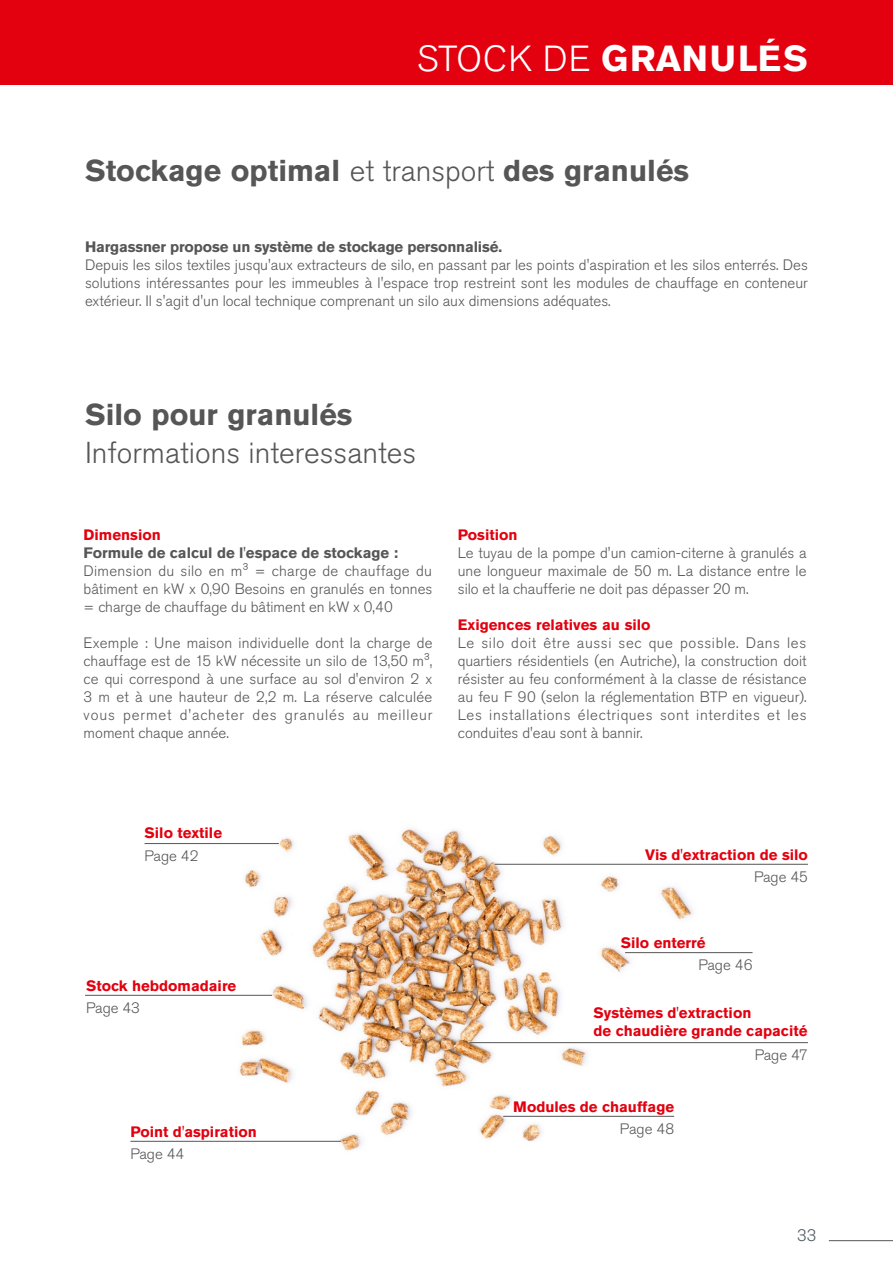
<style>
.page{position:relative;width:893px;height:1263px;background:#fff}
.page>*{position:absolute;margin:0;border:0;box-sizing:border-box;transform-origin:0 0}
.t1{font:36px "Akzidenz Grotesk W1 G Bold";letter-spacing:.05em;color:#fff}
.t2{font:30px "Akzidenz Grotesk W1 G Bold";color:#565656}
.t3{font:30px "Akzidenz Grotesk W1 G Light";color:#565656}
.t4{font:16.5px "Akzidenz Grotesk W1 G Light";color:#4b565c}
.t5{font:15px/18px "Akzidenz Grotesk W1 G Light";color:#565656;text-align:justify}
.t6{font:15px/18px "Akzidenz Grotesk W1 G Bold";color:#e3000f}
.t7{font:15px "Akzidenz Grotesk W1 G Bold";letter-spacing:-.01em;color:#565656}
.s1{font-family:"Akzidenz Grotesk W1 G Light"}
</style>
<div class="page">
<div style="left:0;top:0;width:893px;height:85px;background:#e3000f"></div>
<img style="left:176px;top:828px;width:566px;height:323px">
<hr style="left:145px;top:843px;width:134px;height:1px;background:#565656">
<hr style="left:85px;top:995px;width:187px;height:1px;background:#565656">
<hr style="left:503px;top:1116px;width:171px;height:1px;background:#565656">
<hr style="left:130px;top:1141px;width:211px;height:1px;background:#565656">
<hr style="left:625px;top:952px;width:127px;height:1px;background:#565656">
<hr style="left:469px;top:1042px;width:339px;height:1px;background:#565656">
<hr style="left:495px;top:864px;width:313px;height:1px;background:#565656">
<hr style="left:829px;top:1240px;width:64px;height:1px;background:#565656">
<h1 class="t1" style="left:417px;top:35px;width:392px"><span class="s1">STOCK DE</span> GRANULÉS</h1>
<h2 class="t2" style="left:85px;top:151px;width:606px">Stockage optimal <span class="s1">et transport</span> des granulés</h2>
<p class="t7" style="left:85px;top:237px;width:419px">Hargassner propose un système de stockage personnalisé.</p>
<p class="t5" style="left:85px;top:256px;width:724px">Depuis les silos textiles jusqu'aux extracteurs de silo, en passant par les points d'aspiration et les silos enterrés. Des solutions intéressantes pour les immeubles à l'espace trop restreint sont les modules de chauffage en conteneur extérieur. Il s'agit d'un local technique comprenant un silo aux dimensions adéquates.</p>
<h2 class="t2" style="left:85px;top:395px;width:269px">Silo pour granulés</h2>
<h2 class="t3" style="left:85px;top:433px;width:333px">Informations interessantes</h2>
<p class="t6" style="left:84px;top:526px;width:79px">Dimension</p>
<p class="t7" style="left:84px;top:543px;width:316px">Formule de calcul de l'espace de stockage :</p>
<p class="t5" style="left:84px;top:562px;width:350px">Dimension du silo en m³ = charge de chauffage du bâtiment en kW x 0,90 Besoins en granulés en tonnes = charge de chauffage du bâtiment en kW x 0,40</p>
<p class="t5" style="left:84px;top:634px;width:350px">Exemple : Une maison individuelle dont la charge de chauffage est de 15 kW nécessite un silo de 13,50 m³, ce qui correspond à une surface au sol d'environ 2 x 3 m et à une hauteur de 2,2 m. La réserve calculée vous permet d'acheter des granulés au meilleur moment chaque année.</p>
<p class="t6" style="left:458px;top:526px;width:61px">Position</p>
<p class="t5" style="left:458px;top:544px;width:350px">Le tuyau de la pompe d'un camion-citerne à granulés a une longueur maximale de 50 m. La distance entre le silo et la chaufferie ne doit pas dépasser 20 m.</p>
<p class="t6" style="left:458px;top:616px;width:194px">Exigences relatives au silo</p>
<p class="t5" style="left:458px;top:634px;width:350px">Le silo doit être aussi sec que possible. Dans les quartiers résidentiels (en Autriche), la construction doit résister au feu conformément à la classe de résistance au feu F 90 (selon la réglementation BTP en vigueur).<br>Les installations électriques sont interdites et les conduites d'eau sont à bannir.</p>
<p class="t6" style="left:145px;top:823px;width:79px">Silo textile</p>
<p class="t5" style="left:145px;top:846px;width:55px">Page 42</p>
<p class="t6" style="left:645px;top:845px;width:164px">Vis d'extraction de silo</p>
<p class="t6" style="left:621px;top:933px;width:86px">Silo enterré</p>
<p class="t5" style="left:754px;top:867px;width:55px">Page 45</p>
<p class="t6" style="left:86px;top:976px;width:152px">Stock hebdomadaire</p>
<p class="t5" style="left:86px;top:998px;width:55px">Page 43</p>
<p class="t6" style="left:130px;top:1122px;width:128px">Point d'aspiration</p>
<p class="t5" style="left:130px;top:1144px;width:55px">Page 44</p>
<p class="t5" style="left:698px;top:956px;width:56px">Page 46</p>
<p class="t6" style="left:593px;top:1003px;width:215px">Systèmes d'extraction<br>de chaudière grande capacité</p>
<p class="t6" style="left:513px;top:1097px;width:162px">Modules de chauffage</p>
<p class="t5" style="left:620px;top:1119px;width:56px">Page 48</p>
<p class="t5" style="left:755px;top:1046px;width:55px">Page 47</p>
<p class="t4" style="left:797px;top:1225px;width:21px">33</p>
</div>
